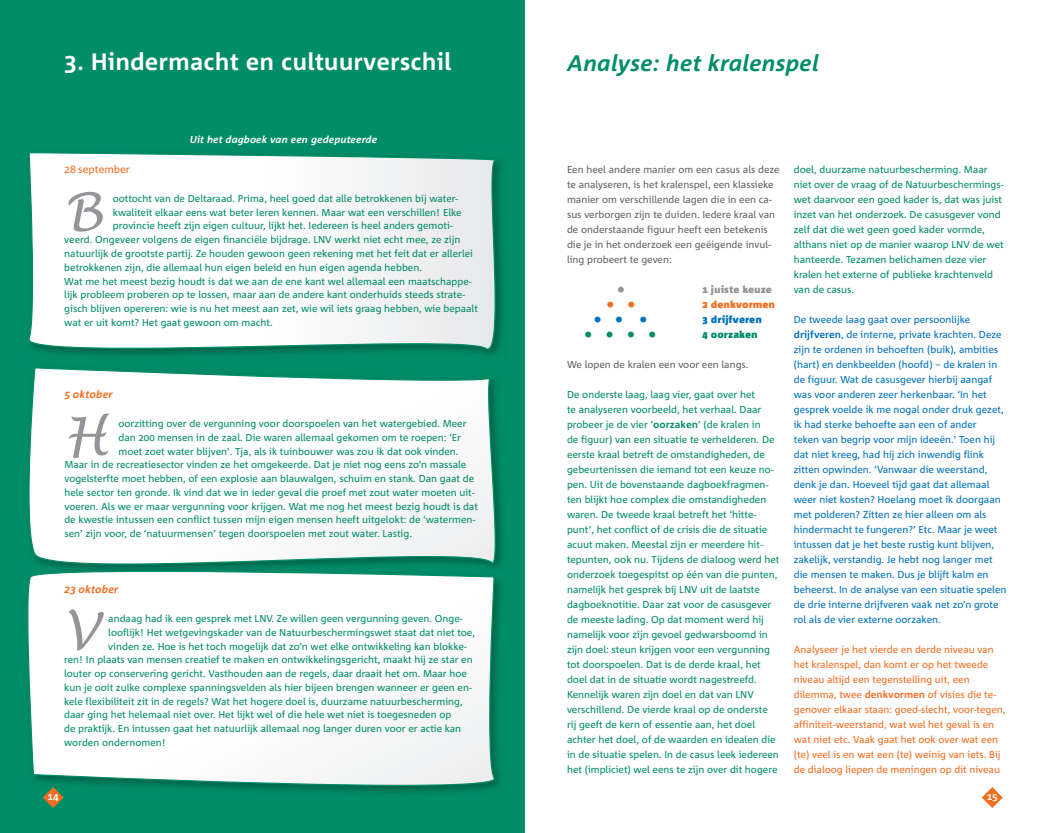
<style>
.page{position:relative;width:1049px;height:833px;background:#fff}
.page>*{position:absolute;margin:0;border:0;box-sizing:border-box;transform-origin:0 0}
.t1{font:italic 50.75px "Lucida Handwriting";color:#939598}
.t2{font:23.75px "Agrofont Vet";color:#fff}
.t3{font:22.5px "Agrofont Vet Cursief";color:#008d68}
.t4{font:10.62px "Agrofont Vet Cursief";color:#f36e21}
.t5{font:10.62px "Agrofont Normaal";color:#f36e21}
.t6{font:10px/15px "Agrofont Normaal";color:#008d68}
.t7{font:10px/15px "Agrofont Normaal";color:#0072bc}
.t8{font:10px/15px "Agrofont Normaal";color:#f36e21}
.t9{font:10px/15px "Agrofont Normaal";color:#636366}
.t10{font:10px "Agrofont Vet Cursief";color:#fff}
.t11{font:900 10px "Agrofont";color:#0072bc}
.t12{font:900 10px "Agrofont";color:#939598}
.t13{font:900 10px "Agrofont";color:#f36e21}
.t14{font:900 10px "Agrofont";color:#008d68}
.t15{font:10px "Agrofont Vet";color:#fff}
.s1{font-family:"Agrofont Vet"}
</style>
<div class="page">
<div style="left:0;top:0;width:524px;height:833px;background:#008d68"></div>
<svg style="left:38px;top:160px;width:465px;height:196px"></svg>
<svg style="left:29px;top:153px;width:467px;height:197px;fill:#fefefe"></svg>
<svg style="left:496px;top:421px;width:7px;height:143px"></svg>
<svg style="left:29px;top:368px;width:467px;height:196px;fill:#fff"></svg>
<svg style="left:41px;top:564px;width:460px;height:229px"></svg>
<svg style="left:28px;top:570px;width:467px;height:216px;fill:#fff"></svg>
<svg style="left:43px;top:787px;width:21px;height:21px"></svg>
<svg style="left:982px;top:787px;width:21px;height:21px"></svg>
<h2 class="t2" style="left:64px;top:49px;width:389px">3. Hindermacht en cultuurverschil</h2>
<p class="t10" style="left:190px;top:134px;width:189px">Uit het dagboek van een gedeputeerde</p>
<p class="t5" style="left:64px;top:164px;width:67px">28 september</p>
<h1 class="t1" style="left:64px;top:181px;width:40px">B</h1>
<p class="t6" style="left:113px;top:191px;width:347px">oottocht van de Deltaraad. Prima, heel goed dat alle betrokkenen bij water-</p>
<p class="t6" style="left:113px;top:205px;width:350px">kwaliteit elkaar eens wat beter leren kennen. Maar wat een verschillen! Elke</p>
<p class="t6" style="left:113px;top:219px;width:341px">provincie heeft zijn eigen cultuur, lijkt het. Iedereen is heel anders gemoti-</p>
<p class="t6" style="left:64px;top:232px;width:397px">veerd. Ongeveer volgens de eigen financiële bijdrage. LNV werkt niet echt mee, ze zijn</p>
<p class="t6" style="left:64px;top:246px;width:410px">natuurlijk de grootste partij. Ze houden gewoon geen rekening met het feit dat er allerlei</p>
<p class="t6" style="left:64px;top:260px;width:359px">betrokkenen zijn, die allemaal hun eigen beleid en hun eigen agenda hebben.</p>
<p class="t6" style="left:64px;top:274px;width:409px">Wat me het meest bezig houdt is dat we aan de ene kant wel allemaal een maatschappe-</p>
<p class="t6" style="left:64px;top:287px;width:402px">lijk probleem proberen op te lossen, maar aan de andere kant onderhuids steeds strate-</p>
<p class="t6" style="left:64px;top:301px;width:415px">gisch blijven opereren: wie is nu het meest aan zet, wie wil iets graag hebben, wie bepaalt</p>
<p class="t6" style="left:64px;top:315px;width:210px">wat er uit komt? Het gaat gewoon om macht.</p>
<p class="t4" style="left:64px;top:389px;width:50px">5 oktober</p>
<h1 class="t1" style="left:64px;top:406px;width:45px">H</h1>
<p class="t6" style="left:118px;top:416px;width:350px">oorzitting over de vergunning voor doorspoelen van het watergebied. Meer</p>
<p class="t6" style="left:118px;top:430px;width:344px">dan 200 mensen in de zaal. Die waren allemaal gekomen om te roepen: ‘Er</p>
<p class="t6" style="left:118px;top:444px;width:341px">moet zoet water blijven’. Tja, als ik tuinbouwer was zou ik dat ook vinden.</p>
<p class="t6" style="left:64px;top:457px;width:403px">Maar in de recreatiesector vinden ze het omgekeerde. Dat je niet nog eens zo’n massale</p>
<p class="t6" style="left:64px;top:471px;width:411px">vogelsterfte moet hebben, of een explosie aan blauwalgen, schuim en stank. Dan gaat de</p>
<p class="t6" style="left:64px;top:485px;width:412px">hele sector ten gronde. Ik vind dat we in ieder geval die proef met zout water moeten uit-</p>
<p class="t6" style="left:64px;top:499px;width:415px">voeren. Als we er maar vergunning voor krijgen. Wat me nog het meest bezig houdt is dat</p>
<p class="t6" style="left:64px;top:512px;width:413px">de kwestie intussen een conflict tussen mijn eigen mensen heeft uitgelokt: de ‘watermen-</p>
<p class="t6" style="left:64px;top:526px;width:349px">sen’ zijn voor, de ‘natuurmensen’ tegen doorspoelen met zout water. Lastig.</p>
<p class="t4" style="left:64px;top:584px;width:56px">23 oktober</p>
<h1 class="t1" style="left:64px;top:601px;width:36px">V</h1>
<p class="t6" style="left:108px;top:611px;width:356px">andaag had ik een gesprek met LNV. Ze willen geen vergunning geven. Onge-</p>
<p class="t6" style="left:108px;top:625px;width:368px">looflijk! Het wetgevingskader van de Natuurbeschermingswet staat dat niet toe,</p>
<p class="t6" style="left:108px;top:639px;width:360px">vinden ze. Hoe is het toch mogelijk dat zo’n wet elke ontwikkeling kan blokke-</p>
<p class="t6" style="left:64px;top:652px;width:410px">ren! In plaats van mensen creatief te maken en ontwikkelingsgericht, maakt hij ze star en</p>
<p class="t6" style="left:64px;top:666px;width:404px">louter op conservering gericht. Vasthouden aan de regels, daar draait het om. Maar hoe</p>
<p class="t6" style="left:64px;top:680px;width:409px">kun je ooit zulke complexe spanningsvelden als hier bijeen brengen wanneer er geen en-</p>
<p class="t6" style="left:64px;top:694px;width:400px">kele flexibiliteit zit in de regels? Wat het hogere doel is, duurzame natuurbescherming,</p>
<p class="t6" style="left:64px;top:707px;width:389px">daar ging het helemaal niet over. Het lijkt wel of die hele wet niet is toegesneden op</p>
<p class="t6" style="left:64px;top:721px;width:399px">de praktijk. En intussen gaat het natuurlijk allemaal nog langer duren voor er actie kan</p>
<p class="t6" style="left:64px;top:735px;width:103px">worden ondernomen!</p>
<h3 class="t3" style="left:567px;top:51px;width:253px">Analyse: het kralenspel</h3>
<p class="t9" style="left:567px;top:162px;width:214px">Een heel andere manier om een casus als deze te analyseren, is het kralenspel, een klassieke manier om verschillende lagen die in een ca&shy;sus verborgen zijn te duiden. Iedere kraal van de onderstaande figuur heeft een betekenis die je in het onderzoek een geëigende invul&shy;ling probeert te geven:</p>
<p class="t12" style="left:618px;top:284px;width:7px">•</p>
<p class="t12" style="left:702px;top:284px;width:71px">1 juiste keuze</p>
<p class="t13" style="left:607px;top:299px;width:29px">• •</p>
<p class="t13" style="left:702px;top:299px;width:75px">2 denkvormen</p>
<p class="t11" style="left:595px;top:314px;width:29px">• •</p>
<p class="t11" style="left:641px;top:314px;width:7px">•</p>
<p class="t11" style="left:702px;top:314px;width:61px">3 drijfveren</p>
<p class="t14" style="left:586px;top:329px;width:29px">• •</p>
<p class="t14" style="left:628px;top:329px;width:29px">• •</p>
<p class="t14" style="left:702px;top:329px;width:57px">4 oorzaken</p>
<p class="t9" style="left:567px;top:357px;width:183px">We lopen de kralen een voor een langs.</p>
<p class="t6" style="left:567px;top:387px;width:214px">De onderste laag, laag vier, gaat over het<br>te analyseren voorbeeld, het verhaal. Daar probeer je de vier ‘<span class="s1">oorzaken</span>’ (de kralen in<br>de figuur) van een situatie te verhelderen. De eerste kraal betreft de omstandigheden, de gebeurtenissen die iemand tot een keuze no&shy;pen. Uit de bovenstaande dagboekfragmen&shy;ten blijkt hoe complex die omstandigheden waren. De tweede kraal betreft het ‘hitte&shy;punt’, het conflict of de crisis die de situatie acuut maken. Meestal zijn er meerdere hit&shy;tepunten, ook nu. Tijdens de dialoog werd het onderzoek toegespitst op één van die punten, namelijk het gesprek bij LNV uit de laatste dagboeknotitie. Daar zat voor de casusgever de meeste lading. Op dat moment werd hij namelijk voor zijn gevoel gedwarsboomd in zijn doel: steun krijgen voor een vergunning tot doorspoelen. Dat is de derde kraal, het doel dat in de situatie wordt nagestreefd.<br>Kennelijk waren zijn doel en dat van LNV verschillend. De vierde kraal op de onderste rij geeft de kern of essentie aan, het doel achter het doel, of de waarden en idealen die in de situatie spelen. In de casus leek iedereen het (impliciet) wel eens te zijn over dit hogere</p>
<p class="t6" style="left:794px;top:162px;width:211px">doel, duurzame natuurbescherming. Maar niet over de vraag of de Natuurbeschermings&shy;wet daarvoor een goed kader is, dat was juist inzet van het onderzoek. De casusgever vond zelf dat die wet geen goed kader vormde, althans niet op de manier waarop LNV de wet hanteerde. Tezamen belichamen deze vier kralen het externe of publieke krachtenveld van de casus.</p>
<p class="t7" style="left:794px;top:312px;width:214px">De tweede laag gaat over persoonlijke <span class="s1">drijfveren</span>, de interne, private krachten. Deze zijn te ordenen in behoeften (buik), ambities (hart) en denkbeelden (hoofd) – de kralen in de figuur. Wat de casusgever hierbij aangaf was voor anderen zeer herkenbaar. ‘In het gesprek voelde ik me nogal onder druk gezet, ik had sterke behoefte aan een of ander<br>teken van begrip voor mijn ideeën.’ Toen hij dat niet kreeg, had hij zich inwendig flink zitten opwinden. ‘Vanwaar die weerstand, denk je dan. Hoeveel tijd gaat dat allemaal weer niet kosten? Hoelang moet ik doorgaan met polderen? Zitten ze hier alleen om als hindermacht te fungeren?’ Etc. Maar je weet intussen dat je het beste rustig kunt blijven, zakelijk, verstandig. Je hebt nog langer met die mensen te maken. Dus je blijft kalm en beheerst. In de analyse van een situatie spelen de drie interne drijfveren vaak net zo’n grote rol als de vier externe oorzaken.</p>
<p class="t8" style="left:794px;top:642px;width:213px">Analyseer je het vierde en derde niveau van het kralenspel, dan komt er op het tweede niveau altijd een tegenstelling uit, een dilemma, twee <span class="s1">denkvormen</span> of visies die te&shy;genover elkaar staan: goed-slecht, voor-tegen, affiniteit-weerstand, wat wel het geval is en wat niet etc. Vaak gaat het ook over wat een (te) veel is en wat een (te) weinig van iets. Bij de dialoog liepen de meningen op dit niveau</p>
<p class="t15" style="left:48px;top:791px;width:13px">14</p>
<p class="t15" style="left:987px;top:791px;width:13px">15</p>
</div>
